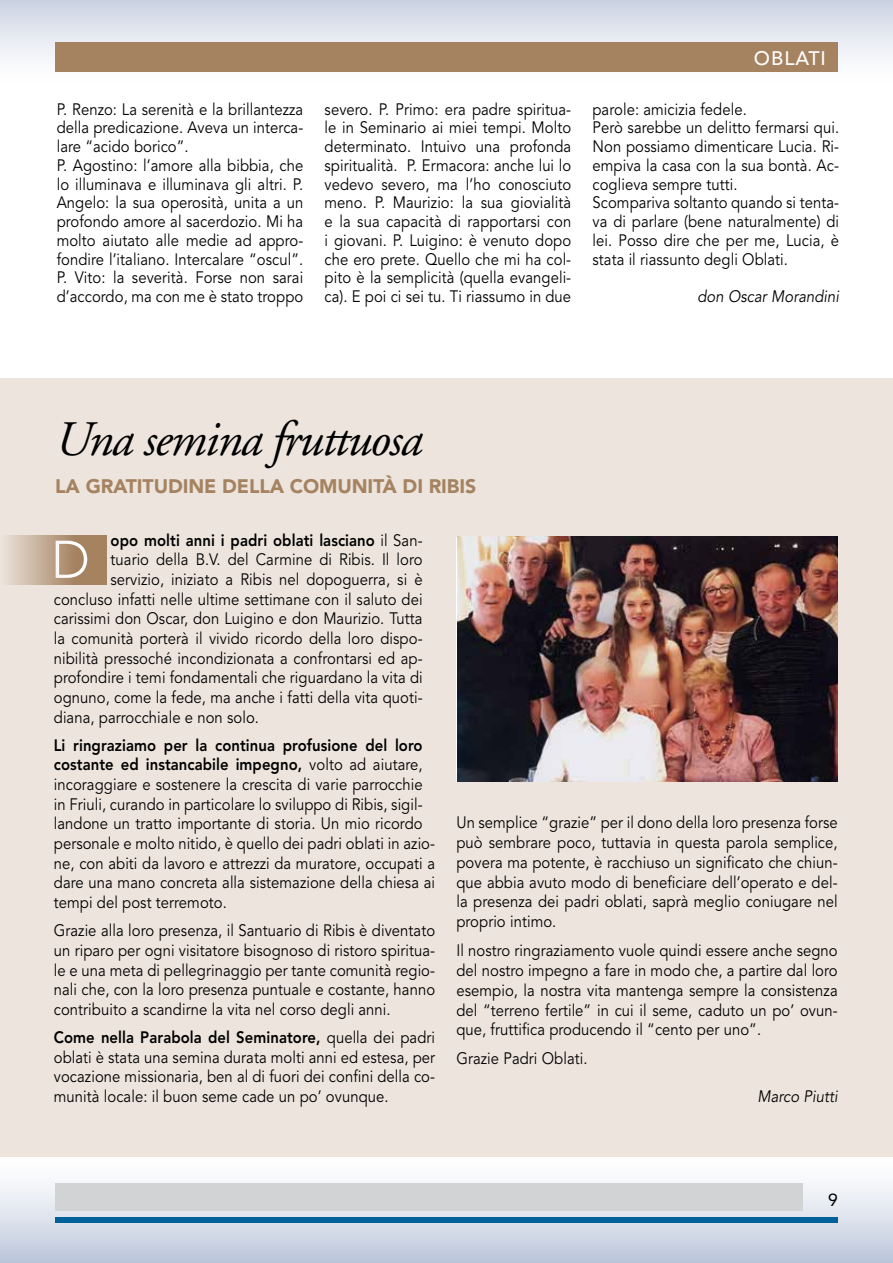
<style>
.page{position:relative;width:893px;height:1263px;background:#fff}
.page>*{position:absolute;margin:0;border:0;box-sizing:border-box;transform-origin:0 0}
.t1{font:300 52.5px "Avenir LT Std";color:#fff}
.t2{font:italic 49.5px "Adobe Garamond";letter-spacing:-.03em;color:#000}
.t3{font:900 19.5px "Avenir LT Std";letter-spacing:-.005em;color:#a58361}
.t4{font:500 19.5px "Avenir LT Std";letter-spacing:.05em;color:#fff}
.t5{font:17.4px "Avenir LT Std";color:#000}
.t6{font:16.5px/18.8px "Avenir LT Std";letter-spacing:.005em;color:#000;text-align:justify;scale:.9 1}
.t7{font:800 16.5px "Avenir LT Std";letter-spacing:.005em;color:#000;scale:.9 1}
.t8{font:italic 16.5px "Avenir LT Std";letter-spacing:.005em;color:#000;scale:.9 1}
.s1{font-weight:400}
.s2{font-weight:800}
</style>
<div class="page">
<svg style="left:0;top:1183px;width:893px;height:80px;background:#ccd5e4"></svg>
<div style="left:55px;top:1183px;width:747px;height:28px;background:#d1d3d4"></div>
<div style="left:55px;top:1217px;width:782px;height:5px;background:#006097"></div>
<div style="left:0;top:378px;width:893px;height:779px;background:#ede5dd"></div>
<div style="left:0;top:0;width:893px;height:93px;background:linear-gradient(to bottom,#ccd2e0,#fff)"></div>
<div style="left:55px;top:43px;width:783px;height:29px;background:#a58361"></div>
<svg style="left:7px;top:535px;width:99px;height:49px;background:#bba187"></svg>
<img style="left:457px;top:537px;width:381px;height:244px">
<p class="t4" style="left:754px;top:47px;width:74px">OBLATI</p>
<p class="t6" style="left:57px;top:100px;width:276px;text-align:left">P. Renzo: La serenità e la brillantezza della predicazione. Aveva un interca&shy;lare “acido borico”.<br>P. Agostino: l’amore alla bibbia, che lo illuminava e illuminava gli altri. P.<br>Angelo: la sua operosità, unita a un profondo amore al sacerdozio. Mi ha molto aiutato alle medie ad appro&shy;fondire l’italiano. Intercalare “oscul”.<br>P. Vito: la severità. Forse non sarai d’accordo, ma con me è stato troppo</p>
<p class="t6" style="left:325px;top:100px;width:276px">severo. P. Primo: era padre spiritua&shy;le in Seminario ai miei tempi. Molto determinato. Intuivo una profonda spiritualità. P. Ermacora: anche lui lo vedevo severo, ma l’ho conosciuto meno. P. Maurizio: la sua giovialità e la sua capacità di rapportarsi con i giovani. P. Luigino: è venuto dopo che ero prete. Quello che mi ha col&shy;pito è la semplicità (quella evangeli&shy;ca). E poi ci sei tu. Ti riassumo in due</p>
<p class="t6" style="left:592px;top:100px;width:276px;text-align:left">parole: amicizia fedele.<br>Però sarebbe un delitto fermarsi qui.<br>Non possiamo dimenticare Lucia. Ri&shy;empiva la casa con la sua bontà. Ac&shy;coglieva sempre tutti.<br>Scompariva soltanto quando si tenta&shy;va di parlare (bene naturalmente) di lei. Posso dire che per me, Lucia, è stata il riassunto degli Oblati.</p>
<p class="t8" style="left:697px;top:287px;width:159px">don Oscar Morandini</p>
<h2 class="t2" style="left:55px;top:413px;width:369px">Una semina fruttuosa</h2>
<p class="t3" style="left:55px;top:474px;width:423px">LA GRATITUDINE DELLA COMUNITÀ DI RIBIS</p>
<p class="t7" style="left:111px;top:530px;width:348px">opo molti anni i padri oblati lasciano <span class="s1">il San-</span></p>
<p class="t6" style="left:111px;top:551px;width:348px">tuario della B.V. del Carmine di Ribis. Il loro</p>
<p class="t6" style="left:111px;top:570px;width:348px">servizio, iniziato a Ribis nel dopoguerra, si è</p>
<p class="t6" style="left:54px;top:590px;width:411px">concluso infatti nelle ultime settimane con il saluto dei</p>
<p class="t6" style="left:54px;top:610px;width:411px">carissimi don Oscar, don Luigino e don Maurizio. Tutta</p>
<p class="t6" style="left:54px;top:629px;width:411px">la comunità porterà il vivido ricordo della loro dispo-</p>
<p class="t6" style="left:54px;top:649px;width:411px">nibilità pressoché incondizionata a confrontarsi ed ap-</p>
<p class="t6" style="left:54px;top:669px;width:411px">profondire i temi fondamentali che riguardano la vita di</p>
<p class="t6" style="left:54px;top:688px;width:411px">ognuno, come la fede, ma anche i fatti della vita quoti-</p>
<p class="t6" style="left:54px;top:708px;width:230px">diana, parrocchiale e non solo.</p>
<p class="t6" style="left:54px;top:736px;width:425px;line-height:19.6px;text-align:left"><span class="s2">Li ringraziamo per la continua profusione del loro costante ed instancabile impegno,</span> volto ad aiutare, incoraggiare e sostenere la crescita di varie parrocchie in Friuli, curando in particolare lo sviluppo di Ribis, sigil&shy;landone un tratto importante di storia. Un mio ricordo personale e molto nitido, è quello dei padri oblati in azio&shy;ne, con abiti da lavoro e attrezzi da muratore, occupati a dare una mano concreta alla sistemazione della chiesa ai tempi del post terremoto.</p>
<p class="t6" style="left:54px;top:921px;width:425px;line-height:19.6px">Grazie alla loro presenza, il Santuario di Ribis è diventato un riparo per ogni visitatore bisognoso di ristoro spiritua&shy;le e una meta di pellegrinaggio per tante comunità regio&shy;nali che, con la loro presenza puntuale e costante, hanno contribuito a scandirne la vita nel corso degli anni.</p>
<p class="t6" style="left:54px;top:1028px;width:425px;line-height:19.6px"><span class="s2">Come nella Parabola del Seminatore,</span> quella dei padri oblati è stata una semina durata molti anni ed estesa, per vocazione missionaria, ben al di fuori dei confini della co&shy;munità locale: il buon seme cade un po’ ovunque.</p>
<h1 class="t1" style="left:51px;top:529px;width:40px">D</h1>
<p class="t6" style="left:456px;top:813px;width:425px;line-height:20px">Un semplice “grazie” per il dono della loro presenza forse può sembrare poco, tuttavia in questa parola semplice, povera ma potente, è racchiuso un significato che chiun&shy;que abbia avuto modo di beneficiare dell’operato e del&shy;la presenza dei padri oblati, saprà meglio coniugare nel proprio intimo.</p>
<p class="t6" style="left:456px;top:940px;width:425px;line-height:20px">Il nostro ringraziamento vuole quindi essere anche segno del nostro impegno a fare in modo che, a partire dal loro esempio, la nostra vita mantenga sempre la consistenza del “terreno fertile” in cui il seme, caduto un po’ ovun&shy;que, fruttifica producendo il “cento per uno”.</p>
<p class="t6" style="left:456px;top:1049px;width:147px">Grazie Padri Oblati.</p>
<p class="t8" style="left:757px;top:1087px;width:91px">Marco Piutti</p>
<p class="t5" style="left:828px;top:1190px;width:11px">9</p>
</div>
